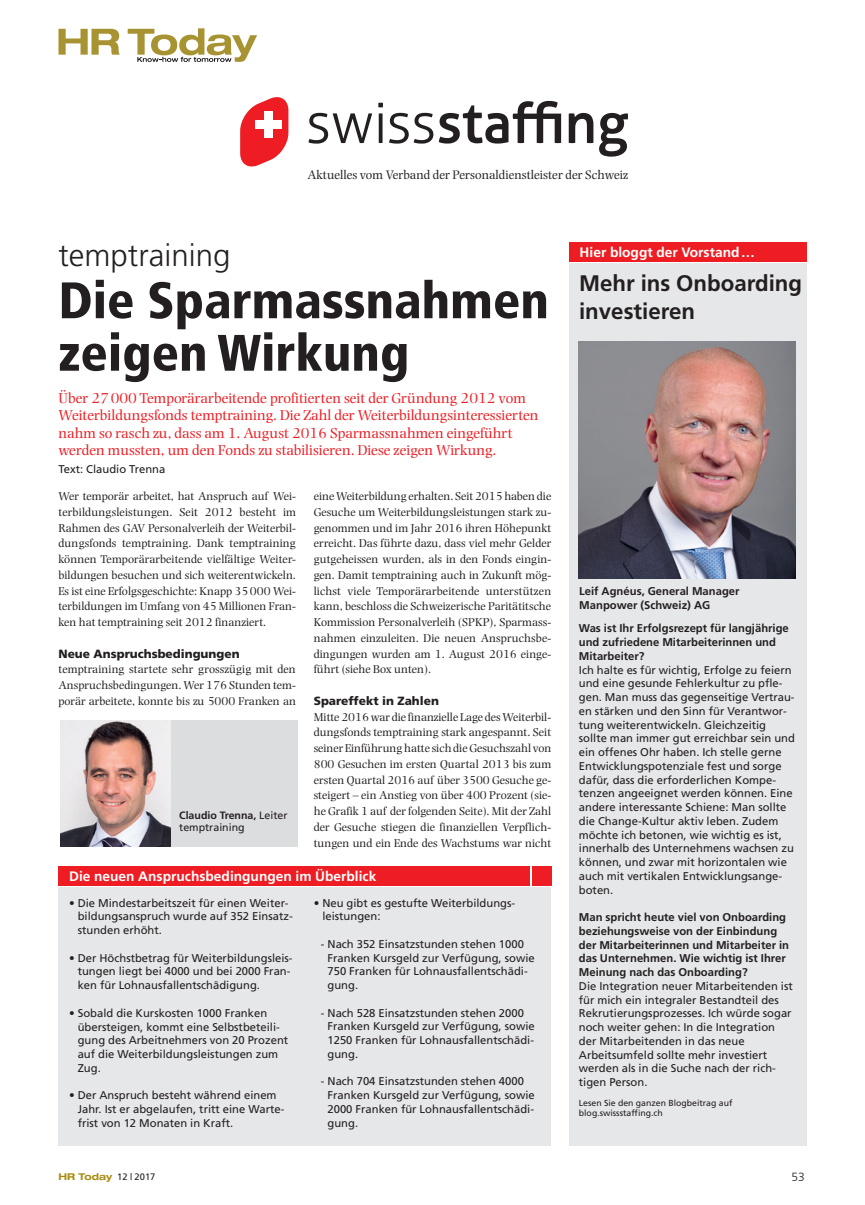
<style>
.page{position:relative;width:865px;height:1205px;background:#fff}
.page>*{position:absolute;margin:0;border:0;box-sizing:border-box;transform-origin:0 0}
.t1{font:900 condensed 51.25px/52.5px "Frutiger";color:#231f20}
.t2{font:300 31.25px "Frutiger";color:#231f20}
.t3{font:700 22.5px/27.5px "Frutiger";color:#231f20}
.t4{font:15px/17.5px "Photina";color:#ee1d23}
.t5{font:700 13.75px "Frutiger";color:#fff}
.t6{font:12.88px "Photina";color:#231f20}
.t7{font:11.88px/15.8px "Photina";color:#231f20;text-align:justify}
.t8{font:900 11.88px "Frutiger";color:#231f20}
.t9{font:300 11.88px "Frutiger";color:#231f20}
.t10{font:11.25px/13.8px "Frutiger";color:#231f20}
.t11{font:700 11.25px/13.8px "Frutiger";color:#231f20}
.t12{font:10.62px/12.5px "Frutiger";color:#231f20}
.t13{font:700 expanded 9.38px "Helvetica Neue LT";color:#a88c12}
.t14{font:8.75px/10px "Frutiger";color:#231f20}
.s1{font-weight:700}
.s2{font-family:"Frutiger";font-weight:400;font-stretch:normal;color:#231f20}
</style>
<div class="page">
<svg style="left:308px;top:113px;width:64px;height:31px"></svg>
<svg style="left:379px;top:113px;width:3px;height:30px"></svg>
<svg style="left:389px;top:113px;width:44px;height:31px"></svg>
<svg style="left:240px;top:97px;width:48px;height:70px"></svg>
<div style="left:255px;top:121px;width:27px;height:8px;background:#fff"></div>
<div style="left:265px;top:111px;width:8px;height:27px;background:#fff"></div>
<svg style="left:378px;top:103px;width:5px;height:4px"></svg>
<svg style="left:439px;top:101px;width:122px;height:43px"></svg>
<svg style="left:568px;top:113px;width:25px;height:30px"></svg>
<svg style="left:599px;top:113px;width:29px;height:44px"></svg>
<div style="left:569px;top:263px;width:237px;height:883px;background:#e6e7e9"></div>
<div style="left:569px;top:242px;width:237px;height:20px;background:#ee1d23"></div>
<img style="left:579px;top:341px;width:216px;height:238px">
<div style="left:58px;top:887px;width:493px;height:259px;background:#e6e7e9"></div>
<div style="left:58px;top:866px;width:472px;height:19px;background:#ee1d23"></div>
<div style="left:531px;top:866px;width:20px;height:19px;background:#ee1d23"></div>
<div style="left:60px;top:721px;width:238px;height:126px;background:#dcdddf"></div>
<img style="left:60px;top:721px;width:110px;height:126px">
<svg style="left:58px;top:29px;width:62px;height:26px"></svg>
<svg style="left:128px;top:28px;width:129px;height:34px"></svg>
<p class="t6" style="left:307px;top:167px;width:322px">Aktuelles vom Verband der Personaldienstleister der Schweiz</p>
<h2 class="t2" style="left:58px;top:237px;width:173px">temptraining</h2>
<h1 class="t1" style="left:58px;top:274px;width:492px">Die Sparmassnahmen zeigen Wirkung</h1>
<p class="t4" style="left:58px;top:389px;width:481px">Über 27000 Temporärarbeitende profitierten seit der Gründung 2012 vom Weiterbildungsfonds temptraining. Die Zahl der Weiterbildungsinteressierten nahm so rasch zu, dass am 1. August 2016 Sparmassnahmen eingeführt werden mussten, um den Fonds zu stabilisieren. Diese zeigen Wirkung.</p>
<p class="t10" style="left:58px;top:462px;width:108px">Text: Claudio Trenna</p>
<p class="t7" style="left:58px;top:488px;width:239px">Wer temporär arbeitet, hat Anspruch auf Wei&shy;terbildungsleistungen. Seit 2012 besteht im Rahmen des GAV Personalverleih der Weiterbil&shy;dungsfonds temptraining. Dank temptraining können Temporärarbeitende vielfältige Weiter&shy;bildungen besuchen und sich weiterentwickeln.<br>Es ist eine Erfolgsgeschichte: Knapp 35000 Wei&shy;terbildungen im Umfang von 45 Millionen Fran&shy;ken hat temptraining seit 2012 finanziert.</p>
<p class="t8" style="left:58px;top:646px;width:183px">Neue Anspruchsbedingungen</p>
<p class="t7" style="left:58px;top:662px;width:239px">temptraining startete sehr grosszügig mit den Anspruchsbedingungen. Wer 176 Stunden tem&shy;porär arbeitete, konnte bis zu 5000 Franken an</p>
<p class="t12" style="left:179px;top:808px;width:110px"><span class="s1">Claudio Trenna,</span> Leiter temptraining</p>
<p class="t7" style="left:314px;top:488px;width:239px">eine Weiterbildung erhalten. Seit 2015 haben die Gesuche um Weiterbildungsleistungen stark zu&shy;genommen und im Jahr 2016 ihren Höhepunkt erreicht. Das führte dazu, dass viel mehr Gelder gutgeheissen wurden, als in den Fonds eingin&shy;gen. Damit temptraining auch in Zukunft mög&shy;lichst viele Temporärarbeitende unterstützen kann, beschloss die Schweizerische Paritätitsche Kommission Personalverleih (SPKP), Sparmass&shy;nahmen einzuleiten. Die neuen Anspruchsbe&shy;dingungen wurden am 1. August 2016 einge&shy;führt (siehe Box unten).</p>
<p class="t8" style="left:314px;top:693px;width:127px">Spareffekt in Zahlen</p>
<p class="t7" style="left:314px;top:709px;width:239px">Mitte 2016 war die finanzielle Lage des Weiterbil&shy;dungsfonds temptraining stark angespannt. Seit seiner Einführung hatte sich die Gesuchszahl von 800 Gesuchen im ersten Quartal 2013 bis zum ersten Quartal 2016 auf über 3500 Gesuche ge&shy;steigert – ein Anstieg von über 400 Prozent (sie&shy;he Grafik 1 auf der folgenden Seite). Mit der Zahl der Gesuche stiegen die finanziellen Verpflich&shy;tungen und ein Ende des Wachstums war nicht</p>
<p class="t5" style="left:69px;top:867px;width:309px">Die neuen Anspruchsbedingungen im Überblick</p>
<p class="t10" style="left:78px;top:896px;width:217px;text-indent:-9px">• Die Mindestarbeitszeit für einen Weiter&shy;bildungsanspruch wurde auf 352 Einsatz&shy;stunden erhöht.</p>
<p class="t10" style="left:78px;top:951px;width:215px;text-align:justify;text-indent:-9px">• Der Höchstbetrag für Weiterbildungsleis&shy;tungen liegt bei 4000 und bei 2000 Fran&shy;ken für Lohnausfallentschädigung.</p>
<p class="t10" style="left:78px;top:1006px;width:212px;text-indent:-9px">• Sobald die Kurskosten 1000 Franken übersteigen, kommt eine Selbstbeteili&shy;gung des Arbeitnehmers von 20 Prozent auf die Weiterbildungsleistungen zum<br>Zug.</p>
<p class="t10" style="left:78px;top:1088px;width:208px;text-indent:-9px">• Der Anspruch besteht während einem<br>Jahr. Ist er abgelaufen, tritt eine Warte&shy;frist von 12 Monaten in Kraft.</p>
<p class="t10" style="left:322px;top:896px;width:194px;text-indent:-9px">• Neu gibt es gestufte Weiterbildungs&shy;leistungen:</p>
<p class="t10" style="left:327px;top:937px;width:209px;text-indent:-7px">- Nach 352 Einsatzstunden stehen 1000<br>Franken Kursgeld zur Verfügung, sowie<br>750 Franken für Lohnausfallentschädi&shy;gung.</p>
<p class="t10" style="left:327px;top:1006px;width:209px;text-indent:-7px">- Nach 528 Einsatzstunden stehen 2000<br>Franken Kursgeld zur Verfügung, sowie<br>1250 Franken für Lohnausfallentschädi&shy;gung.</p>
<p class="t10" style="left:327px;top:1074px;width:209px;text-indent:-7px">- Nach 704 Einsatzstunden stehen 4000<br>Franken Kursgeld zur Verfügung, sowie<br>2000 Franken für Lohnausfallentschädi&shy;gung.</p>
<p class="t5" style="left:579px;top:244px;width:177px">Hier bloggt der Vorstand…</p>
<h3 class="t3" style="left:579px;top:269px;width:224px">Mehr ins Onboarding investieren</h3>
<p class="t11" style="left:579px;top:584px;width:162px">Leif Agnéus, General Manager<br>Manpower (Schweiz) AG</p>
<p class="t11" style="left:579px;top:621px;width:211px">Was ist Ihr Erfolgsrezept für langjährige und zufriedene Mitarbeiterinnen und<br>Mitarbeiter?</p>
<p class="t10" style="left:579px;top:663px;width:217px">Ich halte es für wichtig, Erfolge zu feiern und eine gesunde Fehlerkultur zu pfle&shy;gen. Man muss das gegenseitige Vertrau&shy;en stärken und den Sinn für Verantwor&shy;tung weiterentwickeln. Gleichzeitig sollte man immer gut erreichbar sein und ein offenes Ohr haben. Ich stelle gerne Entwicklungspotenziale fest und sorge dafür, dass die erforderlichen Kompe&shy;tenzen angeeignet werden können. Eine andere interessante Schiene: Man sollte die Change-Kultur aktiv leben. Zudem möchte ich betonen, wie wichtig es ist, innerhalb des Unternehmens wachsen zu können, und zwar mit horizontalen wie auch mit vertikalen Entwicklungsange&shy;boten.</p>
<p class="t11" style="left:579px;top:910px;width:212px">Man spricht heute viel von Onboarding beziehungsweise von der Einbindung der Mitarbeiterinnen und Mitarbeiter in das Unternehmen. Wie wichtig ist Ihrer Meinung nach das Onboarding?</p>
<p class="t10" style="left:579px;top:979px;width:215px">Die Integration neuer Mitarbeitenden ist für mich ein integraler Bestandteil des Rekrutierungsprozesses. Ich würde sogar noch weiter gehen: In die Integration der Mitarbeitenden in das neue Arbeitsumfeld sollte mehr investiert werden als in die Suche nach der rich&shy;tigen Person.</p>
<p class="t14" style="left:579px;top:1098px;width:155px">Lesen Sie den ganzen Blogbeitrag auf blog.swissstaffing.ch</p>
<p class="t13" style="left:58px;top:1171px;width:98px">HR Today <span class="s2">12 | 2017</span></p>
<p class="t9" style="left:791px;top:1169px;width:15px">53</p>
</div>
